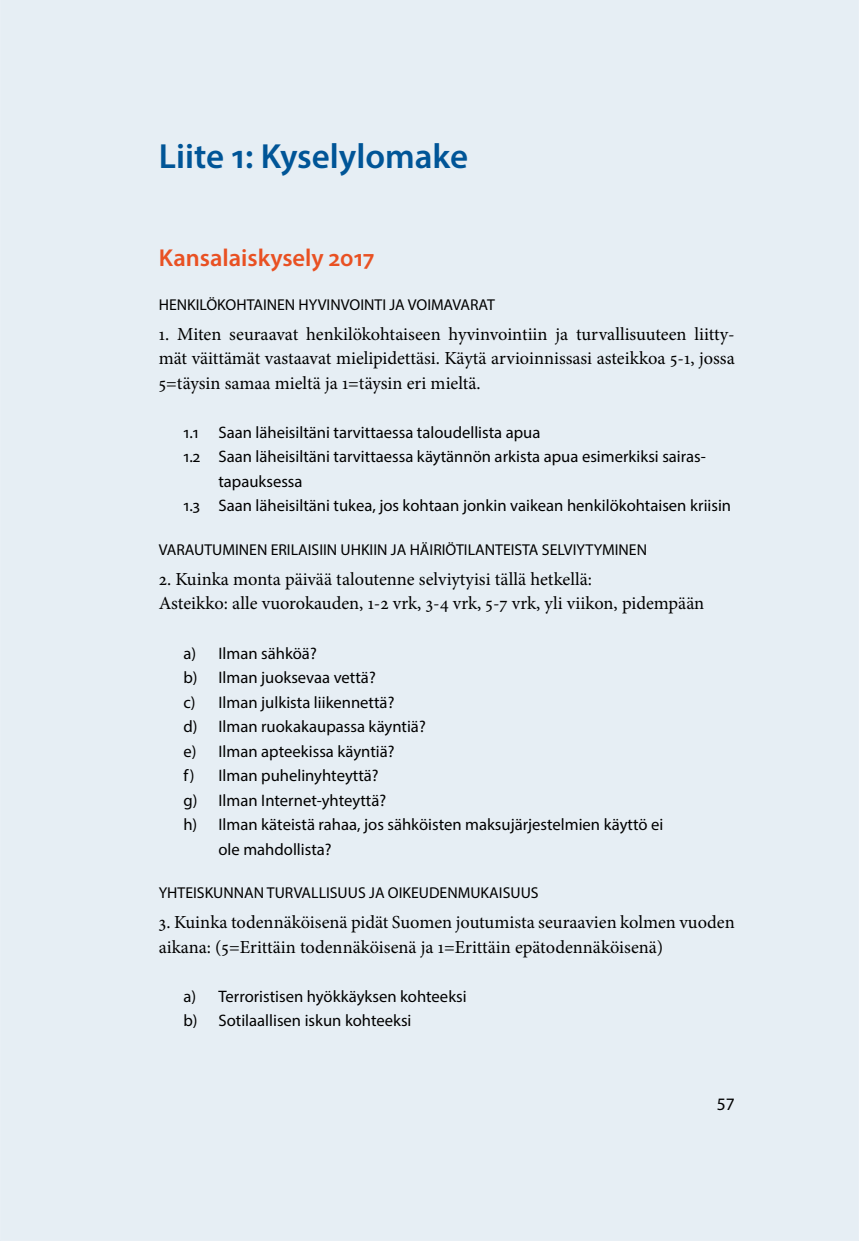
<style>
.page{position:relative;width:859px;height:1241px;background:#fff}
.page>*{position:absolute;margin:0;border:0;box-sizing:border-box;transform-origin:0 0}
.t1{font:600 35px "Myriad Pro";color:#005597}
.t2{font:600 24.5px "Myriad Pro";color:#e95123}
.t3{font:18.38px/24.5px "Minion Pro";color:#000}
.t4{font:17.5px "Myriad Pro";color:#000}
.t5{font:16.62px/24.5px "Myriad Pro";color:#000}
.t6{font:15.75px "Myriad Pro";color:#000}
</style>
<div class="page">
<div style="left:0;top:0;width:858px;height:1240px;background:#e6eef4"></div>
<h1 class="t1" style="left:159px;top:134px;width:311px">Liite 1: Kyselylomake</h1>
<h2 class="t2" style="left:159px;top:242px;width:217px">Kansalaiskysely 2017</h2>
<p class="t6" style="left:159px;top:295px;width:337px">HENKILÖKOHTAINEN HYVINVOINTI JA VOIMAVARAT</p>
<p class="t3" style="left:159px;top:322px;width:577px;text-align:justify">1. Miten seuraavat henkilökohtaiseen hyvinvointiin ja turvallisuuteen liitty&shy;mät väittämät vastaavat mielipidettäsi. Käytä arvioinnissasi asteikkoa 5-1, jossa 5=täysin samaa mieltä ja 1=täysin eri mieltä.</p>
<p class="t5" style="left:183px;top:419px;width:358px">1.1 Saan läheisiltäni tarvittaessa taloudellista apua</p>
<p class="t5" style="left:183px;top:444px;width:524px">1.2 Saan läheisiltäni tarvittaessa käytännön arkista apua esimerkiksi sairas-</p>
<p class="t5" style="left:218px;top:468px;width:86px">tapauksessa</p>
<p class="t5" style="left:183px;top:493px;width:549px">1.3 Saan läheisiltäni tukea, jos kohtaan jonkin vaikean henkilökohtaisen kriisin</p>
<p class="t6" style="left:159px;top:540px;width:489px">VARAUTUMINEN ERILAISIIN UHKIIN JA HÄIRIÖTILANTEISTA SELVIYTYMINEN</p>
<p class="t3" style="left:159px;top:567px;width:546px">2. Kuinka monta päivää taloutenne selviytyisi tällä hetkellä:<br>Asteikko: alle vuorokauden, 1-2 vrk, 3-4 vrk, 5-7 vrk, yli viikon, pidempään</p>
<p class="t5" style="left:183px;top:640px;width:135px">a) Ilman sähköä?</p>
<p class="t5" style="left:183px;top:664px;width:194px">b) Ilman juoksevaa vettä?</p>
<p class="t5" style="left:183px;top:689px;width:212px">c) Ilman julkista liikennettä?</p>
<p class="t5" style="left:183px;top:713px;width:244px">d) Ilman ruokakaupassa käyntiä?</p>
<p class="t5" style="left:183px;top:738px;width:213px">e) Ilman apteekissa käyntiä?</p>
<p class="t5" style="left:183px;top:762px;width:197px">f) Ilman puhelinyhteyttä?</p>
<p class="t5" style="left:183px;top:787px;width:204px">g) Ilman Internet-yhteyttä?</p>
<p class="t5" style="left:183px;top:812px;width:481px">h) Ilman käteistä rahaa, jos sähköisten maksujärjestelmien käyttö ei</p>
<p class="t5" style="left:218px;top:836px;width:115px">ole mahdollista?</p>
<p class="t6" style="left:159px;top:883px;width:381px">YHTEISKUNNAN TURVALLISUUS JA OIKEUDENMUKAISUUS</p>
<p class="t3" style="left:159px;top:910px;width:577px">3. Kuinka todennäköisenä pidät Suomen joutumista seuraavien kolmen vuoden aikana: (5=Erittäin todennäköisenä ja 1=Erittäin epätodennäköisenä)</p>
<p class="t5" style="left:183px;top:983px;width:284px">a) Terroristisen hyökkäyksen kohteeksi b) Sotilaallisen iskun kohteeksi</p>
<p class="t4" style="left:716px;top:1093px;width:19px">57</p>
</div>
